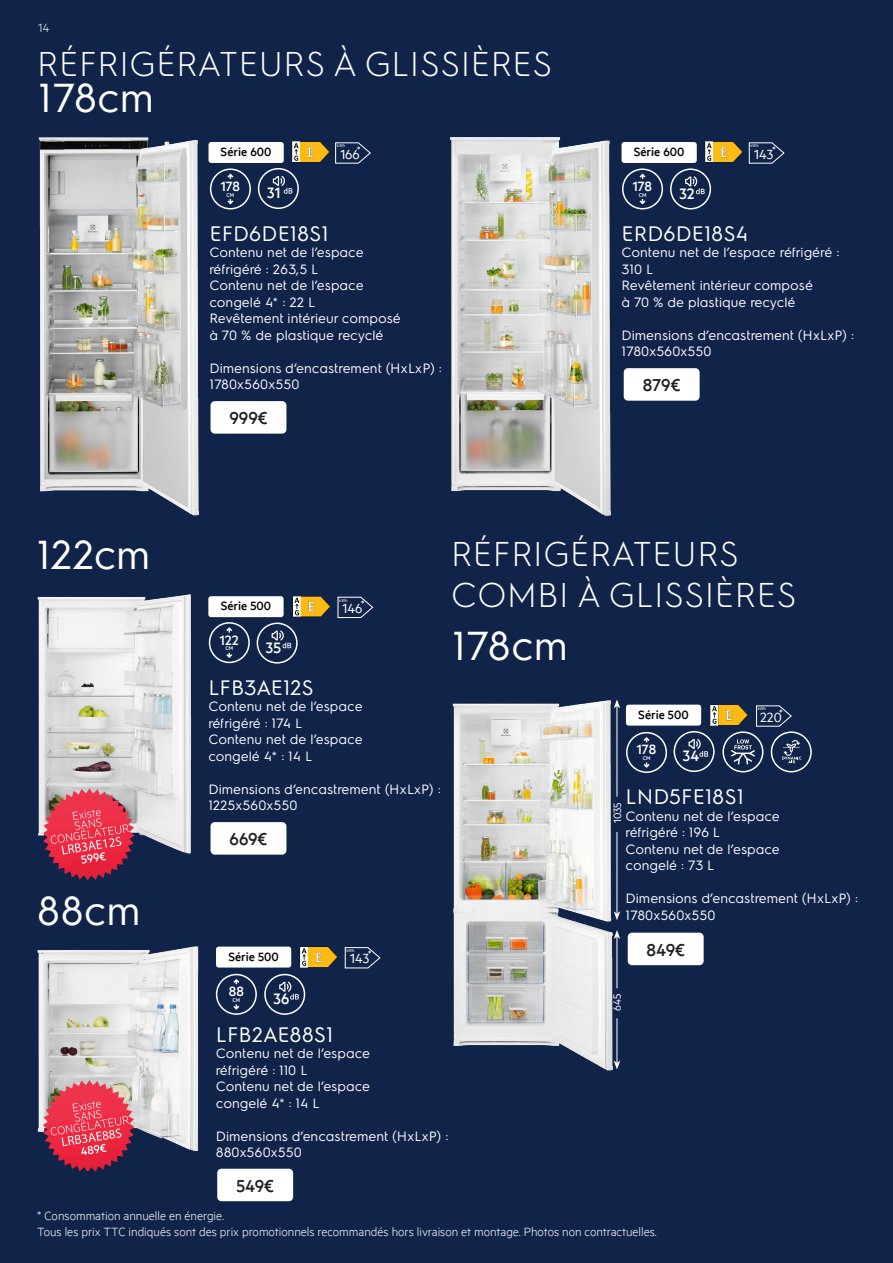
<style>
.page{position:relative;width:893px;height:1263px;background:#102449}
.page>*{position:absolute;margin:0;border:0;box-sizing:border-box;transform-origin:0 0}
.t1{font:40.5px "Electrolux Sans";color:#fff}
.t2{font:300 34.5px/42px "Electrolux Sans";color:#fff}
.t3{font:21px "Electrolux Sans";color:#fff}
.t4{font:500 19.5px "Metric";color:#231f20}
.t5{font:500 17.1px "Metric";color:#fff}
.t6{font:500 15.3px "Metric";color:#fff}
.t7{font:15px "Metric";color:#fff}
.t8{font:13.5px/16.5px "Electrolux Sans";color:#fff}
.t9{font:300 13.5px "Metric";color:#fff}
.t10{font:500 13.5px "Metric";color:#000}
.t11{font:12px "Metric";color:#fff}
.t12{font:500 6.15px "Metric";color:#fff}
.t13{font:4.8px "Metric";color:#fff}
</style>
<div class="page">
<img style="left:37px;top:594px;width:155px;height:260px">
<img style="left:452px;top:700px;width:161px;height:370px">
<div style="left:211px;top:822px;width:75px;height:33px;background:#fff;border-radius:4px"></div>
<div style="left:628px;top:933px;width:76px;height:32px;background:#fff;border-radius:4px"></div>
<div style="left:217px;top:1169px;width:76px;height:32px;background:#fff;border-radius:4px"></div>
<img style="left:37px;top:946px;width:162px;height:205px">
<div style="left:216px;top:974px;width:41px;height:41px;border:2px solid #fff;border-radius:50%"></div>
<svg style="left:233px;top:979px;width:6px;height:5px"></svg>
<svg style="left:233px;top:1004px;width:6px;height:6px"></svg>
<div style="left:264px;top:974px;width:41px;height:41px;border:2px solid #fff;border-radius:50%"></div>
<svg style="left:279px;top:981px;width:20px;height:19px"></svg>
<div style="left:626px;top:732px;width:41px;height:41px;border:2px solid #fff;border-radius:50%"></div>
<svg style="left:644px;top:737px;width:6px;height:5px"></svg>
<svg style="left:643px;top:762px;width:6px;height:6px"></svg>
<svg style="left:293px;top:596px;width:37px;height:21px"></svg>
<svg style="left:710px;top:705px;width:38px;height:20px"></svg>
<svg style="left:300px;top:947px;width:38px;height:20px"></svg>
<div style="left:209px;top:622px;width:41px;height:41px;border:2px solid #fff;border-radius:50%"></div>
<svg style="left:226px;top:627px;width:6px;height:6px"></svg>
<svg style="left:226px;top:653px;width:6px;height:5px"></svg>
<svg style="left:337px;top:596px;width:37px;height:23px"></svg>
<svg style="left:272px;top:630px;width:20px;height:18px"></svg>
<div style="left:257px;top:622px;width:41px;height:42px;border:2px solid #fff;border-radius:50%"></div>
<svg style="left:344px;top:947px;width:37px;height:22px"></svg>
<div style="left:722px;top:731px;width:41px;height:41px;border:2px solid #fff;border-radius:50%"></div>
<svg style="left:731px;top:739px;width:24px;height:25px"></svg>
<svg style="left:688px;top:739px;width:20px;height:18px"></svg>
<div style="left:674px;top:731px;width:41px;height:41px;border:2px solid #fff;border-radius:50%"></div>
<svg style="left:756px;top:705px;width:36px;height:22px"></svg>
<hr style="left:617px;top:706px;width:1px;height:91px;background:#fff">
<svg style="left:614px;top:699px;width:6px;height:9px"></svg>
<hr style="left:617px;top:832px;width:1px;height:82px;background:#fff">
<svg style="left:614px;top:911px;width:6px;height:9px"></svg>
<hr style="left:617px;top:1018px;width:1px;height:45px;background:#fff">
<svg style="left:614px;top:1060px;width:6px;height:9px"></svg>
<hr style="left:617px;top:936px;width:1px;height:52px;background:#fff">
<svg style="left:614px;top:930px;width:6px;height:9px"></svg>
<div style="left:771px;top:731px;width:41px;height:41px;border:2px solid #fff;border-radius:50%"></div>
<svg style="left:782px;top:740px;width:19px;height:23px"></svg>
<div style="left:626px;top:705px;width:75px;height:21px;background:#fff;border-radius:3px"></div>
<img style="left:38px;top:137px;width:161px;height:378px">
<div style="left:211px;top:401px;width:75px;height:33px;background:#fff;border-radius:4px"></div>
<div style="left:210px;top:168px;width:41px;height:41px;border:2px solid #fff;border-radius:50%"></div>
<svg style="left:227px;top:174px;width:6px;height:5px"></svg>
<svg style="left:227px;top:199px;width:6px;height:5px"></svg>
<div style="left:258px;top:168px;width:41px;height:41px;border:2px solid #fff;border-radius:50%"></div>
<svg style="left:273px;top:176px;width:20px;height:18px"></svg>
<svg style="left:292px;top:142px;width:79px;height:22px"></svg>
<div style="left:209px;top:142px;width:75px;height:21px;background:#fff;border-radius:3px"></div>
<div style="left:208px;top:596px;width:76px;height:21px;background:#fff;border-radius:3px"></div>
<div style="left:216px;top:946px;width:75px;height:21px;background:#fff;border-radius:3px"></div>
<svg style="left:44px;top:788px;width:91px;height:92px;background:#c54a5f"></svg>
<svg style="left:43px;top:1080px;width:92px;height:91px;background:#c94e62"></svg>
<img style="left:450px;top:137px;width:161px;height:378px">
<div style="left:624px;top:368px;width:76px;height:33px;background:#fff;border-radius:4px"></div>
<div style="left:622px;top:168px;width:41px;height:41px;border:2px solid #fff;border-radius:50%"></div>
<svg style="left:639px;top:174px;width:6px;height:5px"></svg>
<svg style="left:639px;top:199px;width:6px;height:5px"></svg>
<div style="left:670px;top:168px;width:41px;height:41px;border:2px solid #fff;border-radius:50%"></div>
<svg style="left:685px;top:176px;width:20px;height:18px"></svg>
<svg style="left:705px;top:142px;width:80px;height:22px"></svg>
<div style="left:621px;top:142px;width:76px;height:21px;background:#fff;border-radius:3px"></div>
<p class="t9" style="left:38px;top:20px;width:13px">14</p>
<h2 class="t2" style="left:37px;top:41px;width:517px">RÉFRIGÉRATEURS À GLISSIÈRES</h2>
<h1 class="t1" style="left:38px;top:70px;width:117px">178cm</h1>
<h1 class="t1" style="left:37px;top:526px;width:115px">122cm</h1>
<h1 class="t1" style="left:37px;top:882px;width:105px">88cm</h1>
<p class="t10" style="left:221px;top:144px;width:52px">Série 600</p>
<p class="t13" style="left:337px;top:143px;width:10px">kWh</p>
<p class="t7" style="left:340px;top:145px;width:22px">166<sup>*</sup></p>
<p class="t10" style="left:634px;top:144px;width:52px">Série 600</p>
<p class="t13" style="left:750px;top:143px;width:10px">kWh</p>
<p class="t7" style="left:754px;top:145px;width:23px">143<sup>*</sup></p>
<p class="t6" style="left:221px;top:177px;width:21px">178</p>
<p class="t12" style="left:227px;top:191px;width:9px">CM</p>
<p class="t5" style="left:267px;top:183px;width:15px">31</p>
<p class="t6" style="left:633px;top:177px;width:21px">178</p>
<p class="t12" style="left:639px;top:191px;width:9px">CM</p>
<p class="t5" style="left:679px;top:184px;width:17px">32</p>
<h3 class="t3" style="left:209px;top:219px;width:121px">EFD6DE18S1</h3>
<p class="t8" style="left:209px;top:243px;width:193px">Contenu net de l’espace réfrigéré : 263,5 L<br>Contenu net de l’espace congelé 4* : 22 L<br>Revêtement intérieur composé à 70 % de plastique recyclé</p>
<p class="t8" style="left:209px;top:359px;width:234px">Dimensions d’encastrement (HxLxP) :<br>1780x560x550</p>
<h3 class="t3" style="left:621px;top:219px;width:128px">ERD6DE18S4</h3>
<p class="t8" style="left:621px;top:243px;width:219px">Contenu net de l’espace réfrigéré :<br>310 L<br>Revêtement intérieur composé<br>à 70 % de plastique recyclé</p>
<p class="t8" style="left:621px;top:326px;width:234px">Dimensions d’encastrement (HxLxP) :<br>1780x560x550</p>
<h3 class="t4" style="left:643px;top:374px;width:39px">879€</h3>
<h3 class="t4" style="left:229px;top:407px;width:39px">999€</h3>
<p class="t10" style="left:221px;top:598px;width:52px">Série 500</p>
<p class="t6" style="left:220px;top:631px;width:20px">122</p>
<p class="t12" style="left:225px;top:645px;width:9px">CM</p>
<p class="t5" style="left:266px;top:638px;width:17px">35</p>
<p class="t13" style="left:339px;top:597px;width:10px">kWh</p>
<p class="t7" style="left:343px;top:599px;width:24px">146<sup>*</sup></p>
<h2 class="t2" style="left:451px;top:530px;width:347px">RÉFRIGÉRATEURS<br>COMBI À GLISSIÈRES</h2>
<h1 class="t1" style="left:452px;top:617px;width:117px">178cm</h1>
<h3 class="t3" style="left:208px;top:673px;width:107px">LFB3AE12S</h3>
<p class="t8" style="left:208px;top:697px;width:156px">Contenu net de l’espace réfrigéré : 174 L<br>Contenu net de l’espace congelé 4* : 14 L</p>
<p class="t8" style="left:208px;top:780px;width:234px">Dimensions d’encastrement (HxLxP) :<br>1225x560x550</p>
<h3 class="t3" style="left:626px;top:782px;width:120px">LND5FE18S1</h3>
<p class="t8" style="left:626px;top:807px;width:156px">Contenu net de l’espace réfrigéré : 196 L<br>Contenu net de l’espace congelé : 73 L</p>
<p class="t8" style="left:626px;top:889px;width:234px">Dimensions d’encastrement (HxLxP) :<br>1780x560x550</p>
<p class="t13" style="left:758px;top:706px;width:10px">kWh</p>
<p class="t7" style="left:760px;top:708px;width:24px">220<sup>*</sup></p>
<p class="t10" style="left:638px;top:706px;width:52px">Série 500</p>
<p class="t6" style="left:637px;top:741px;width:21px">178</p>
<p class="t12" style="left:643px;top:754px;width:9px">CM</p>
<p class="t5" style="left:683px;top:746px;width:18px">34</p>
<p class="t11" style="left:610px;top:823px;width:22px;rotate:-90deg">1035</p>
<h3 class="t4" style="left:230px;top:827px;width:39px">669€</h3>
<p class="t10" style="left:228px;top:948px;width:52px">Série 500</p>
<p class="t6" style="left:229px;top:983px;width:16px">88</p>
<p class="t12" style="left:232px;top:996px;width:9px">CM</p>
<p class="t5" style="left:274px;top:989px;width:17px">36</p>
<p class="t13" style="left:346px;top:948px;width:10px">kWh</p>
<p class="t7" style="left:350px;top:950px;width:23px">143<sup>*</sup></p>
<h3 class="t3" style="left:216px;top:1020px;width:119px">LFB2AE88S1</h3>
<p class="t8" style="left:216px;top:1044px;width:156px">Contenu net de l’espace réfrigéré : 110 L<br>Contenu net de l’espace congelé 4* : 14 L</p>
<p class="t8" style="left:216px;top:1127px;width:234px">Dimensions d’encastrement (HxLxP) :<br>880x560x550</p>
<h3 class="t4" style="left:236px;top:1174px;width:39px">549€</h3>
<p class="t11" style="left:610px;top:1011px;width:19px;rotate:-90deg">645</p>
<h3 class="t4" style="left:646px;top:938px;width:40px">849€</h3>
<p class="t9" style="left:37px;top:1208px;width:188px">* Consommation annuelle en énergie.</p>
<p class="t9" style="left:37px;top:1224px;width:621px">Tous les prix TTC indiqués sont des prix promotionnels recommandés hors livraison et montage. Photos non contractuelles.</p>
</div>
